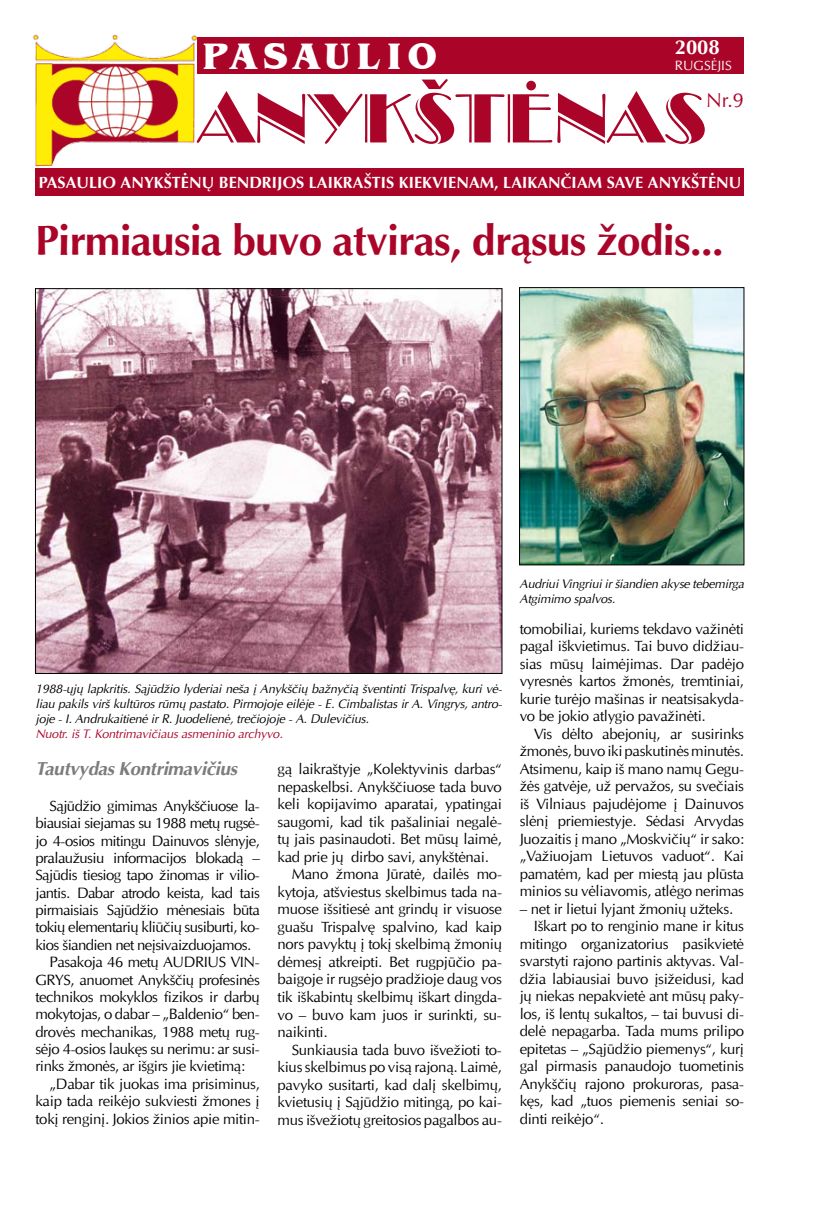
<style>
.page{position:relative;width:815px;height:1205px;background:#fff}
.page>*{position:absolute;margin:0;border:0;box-sizing:border-box;transform-origin:0 0}
.t1{font:700 42.5px "Optima LT";color:#aa0529}
.t2{font:700 37.75px "Benguiat IT Cby BT";letter-spacing:.16em;color:#fff}
.t3{font:700 20.25px "Optima LT";color:#fff}
.t4{font:20.25px "Optima LT";color:#aa0529}
.t5{font:italic 700 18.75px "Optima LT";letter-spacing:-.02em;color:#7b7c7e}
.t6{font:700 16.25px "Optima LT";color:#fff}
.t7{font:15px/17.5px "Optima LT";letter-spacing:-.02em;color:#000;text-align:justify}
.t8{font:15px "Optima LT";letter-spacing:-.04em;color:#000}
.t9{font:13.5px "Optima LT";color:#fff}
.t10{font:italic 12.5px/15px "Optima LT";letter-spacing:-.02em;color:#000;text-align:justify}
.t11{font:italic 12.5px "Optima LT";letter-spacing:-.02em;color:#aa0529}
</style>
<div class="page">
<div style="left:35px;top:168px;width:708px;height:28px;background:#aa0529"></div>
<div style="left:198px;top:37px;width:546px;height:36px;background:#aa0529"></div>
<img style="left:33px;top:34px;width:170px;height:133px">
<svg style="left:197px;top:79px;width:508px;height:65px"></svg>
<img style="left:521px;top:289px;width:221px;height:274px">
<div style="left:519px;top:287px;width:225px;height:278px;border:1px solid #000"></div>
<img style="left:37px;top:290px;width:463px;height:381px">
<h2 class="t2" style="left:202px;top:33px;width:236px">PASAULIO</h2>
<h3 class="t3" style="left:675px;top:33px;width:47px">2008</h3>
<p class="t9" style="left:675px;top:57px;width:59px">RUGSĖJIS</p>
<h3 class="t4" style="left:706px;top:86px;width:39px">Nr.9</h3>
<p class="t6" style="left:39px;top:171px;width:704px">PASAULIO ANYKŠTĖNŲ BENDRIJOS LAIKRAŠTIS KIEKVIENAM, LAIKANČIAM SAVE ANYKŠTĖNU</p>
<h1 class="t1" style="left:35px;top:211px;width:690px">PIRMIAUSIA BUVO ATVIRAS, DRĄSUS ŽODIS...</h1>
<p class="t10" style="left:35px;top:681px;width:468px">1988-ųjų lapkritis. Sąjūdžio lyderiai neša į Anykščių bažnyčią šventinti Trispalvę, kuri vė&shy;liau pakils virš kultūros rūmų pastato. Pirmojoje eilėje - E. Cimbalistas ir A. Vingrys, antro&shy;joje - I. Andrukaitienė ir R. Juodelienė, trečiojoje - A. Dulevičius.</p>
<p class="t11" style="left:35px;top:726px;width:249px">Nuotr. iš T. Kontrimavičiaus asmeninio archyvo.</p>
<p class="t5" style="left:35px;top:756px;width:203px">Tautvydas Kontrimavičius</p>
<p class="t8" style="left:50px;top:796px;width:212px">Sąjūdžio gimimas Anykščiuose la-</p>
<p class="t8" style="left:35px;top:813px;width:226px">biausiai siejamas su 1988 metų rugsė-</p>
<p class="t8" style="left:35px;top:830px;width:226px">jo 4-osios mitingu Dainuvos slėnyje,</p>
<p class="t8" style="left:35px;top:848px;width:226px">pralaužusiu informacijos blokadą –</p>
<p class="t8" style="left:35px;top:865px;width:226px">Sąjūdis tiesiog tapo žinomas ir vilio-</p>
<p class="t8" style="left:35px;top:883px;width:226px">jantis. Dabar atrodo keista, kad tais</p>
<p class="t8" style="left:35px;top:900px;width:226px">pirmaisiais Sąjūdžio mėnesiais būta</p>
<p class="t8" style="left:35px;top:917px;width:226px">tokių elementarių kliūčių susiburti, ko-</p>
<p class="t8" style="left:35px;top:935px;width:217px">kios šiandien net neįsivaizduojamos.</p>
<p class="t7" style="left:50px;top:953px;width:212px">Pasakoja 46 metų AUDRIUS VIN-</p>
<p class="t7" style="left:35px;top:971px;width:226px">GRYS, anuomet Anykščių profesinės</p>
<p class="t7" style="left:35px;top:988px;width:226px">technikos mokyklos fizikos ir darbų</p>
<p class="t7" style="left:35px;top:1005px;width:226px">mokytojas, o dabar – „Baldenio“ ben-</p>
<p class="t7" style="left:35px;top:1023px;width:226px">drovės mechanikas, 1988 metų rug-</p>
<p class="t7" style="left:35px;top:1040px;width:226px">sėjo 4-osios laukęs su nerimu: ar susi-</p>
<p class="t7" style="left:35px;top:1057px;width:211px">rinks žmonės, ar išgirs jie kvietimą:</p>
<p class="t7" style="left:50px;top:1075px;width:212px">„Dabar tik juokas ima prisiminus,</p>
<p class="t7" style="left:35px;top:1092px;width:226px">kaip tada reikėjo sukviesti žmones į</p>
<p class="t7" style="left:35px;top:1110px;width:226px">tokį renginį. Jokios žinios apie mitin-</p>
<p class="t7" style="left:278px;top:760px;width:226px">gą laikraštyje „Kolektyvinis darbas“</p>
<p class="t7" style="left:278px;top:778px;width:226px">nepaskelbsi. Anykščiuose tada buvo</p>
<p class="t7" style="left:278px;top:795px;width:226px">keli kopijavimo aparatai, ypatingai</p>
<p class="t7" style="left:278px;top:813px;width:226px">saugomi, kad tik pašaliniai negalė-</p>
<p class="t7" style="left:278px;top:830px;width:226px">tų jais pasinaudoti. Bet mūsų laimė,</p>
<p class="t7" style="left:278px;top:848px;width:213px">kad prie jų dirbo savi, anykštėnai.</p>
<p class="t7" style="left:292px;top:865px;width:212px">Mano žmona Jūratė, dailės mo-</p>
<p class="t7" style="left:278px;top:883px;width:226px">kytoja, atšviestus skelbimus tada na-</p>
<p class="t7" style="left:278px;top:900px;width:226px">muose išsitiesė ant grindų ir visuose</p>
<p class="t7" style="left:278px;top:918px;width:226px">guašu Trispalvę spalvino, kad kaip</p>
<p class="t7" style="left:278px;top:935px;width:226px">nors pavyktų į tokį skelbimą žmonių</p>
<p class="t7" style="left:278px;top:953px;width:226px">dėmesį atkreipti. Bet rugpjūčio pa-</p>
<p class="t7" style="left:278px;top:970px;width:226px">baigoje ir rugsėjo pradžioje daug vos</p>
<p class="t7" style="left:278px;top:988px;width:226px">tik iškabintų skelbimų iškart dingda-</p>
<p class="t7" style="left:278px;top:1005px;width:226px">vo – buvo kam juos ir surinkti, su-</p>
<p class="t7" style="left:278px;top:1023px;width:52px">naikinti.</p>
<p class="t7" style="left:292px;top:1041px;width:212px">Sunkiausia tada buvo išvežioti to-</p>
<p class="t7" style="left:278px;top:1058px;width:226px">kius skelbimus po visą rajoną. Laimė,</p>
<p class="t7" style="left:278px;top:1076px;width:226px">pavyko susitarti, kad dalį skelbimų,</p>
<p class="t7" style="left:278px;top:1093px;width:226px">kvietusių į Sąjūdžio mitingą, po kai-</p>
<p class="t7" style="left:278px;top:1111px;width:226px">mus išvežiotų greitosios pagalbos au-</p>
<p class="t10" style="left:520px;top:576px;width:226px">Audriui Vingriui ir šiandien akyse tebemirga<br>Atgimimo spalvos.</p>
<p class="t7" style="left:520px;top:620px;width:226px">tomobiliai, kuriems tekdavo važinėti pagal iškvietimus. Tai buvo didžiau&shy;sias mūsų laimėjimas. Dar padėjo vyresnės kartos žmonės, tremtiniai, kurie turėjo mašinas ir neatsisakyda&shy;vo be jokio atlygio pavažinėti.</p>
<p class="t7" style="left:520px;top:725px;width:226px;text-indent:14px">Vis dėlto abejonių, ar susirinks žmonės, buvo iki paskutinės minutės.<br>Atsimenu, kaip iš mano namų Gegu&shy;žės gatvėje, už pervažos, su svečiais iš Vilniaus pajudėjome į Dainuvos slėnį priemiestyje. Sėdasi Arvydas Juozaitis į mano „Moskvičių“ ir sako: „Važiuojam Lietuvos vaduot“. Kai pamatėm, kad per miestą jau plūsta minios su vėliavomis, atlėgo nerimas</p>
<p class="t7" style="left:520px;top:900px;width:215px">– net ir lietui lyjant žmonių užteks.</p>
<p class="t7" style="left:534px;top:917px;width:212px">Iškart po to renginio mane ir kitus</p>
<p class="t7" style="left:520px;top:935px;width:226px">mitingo organizatorius pasikvietė</p>
<p class="t7" style="left:520px;top:952px;width:226px">svarstyti rajono partinis aktyvas. Val-</p>
<p class="t7" style="left:520px;top:970px;width:226px">džia labiausiai buvo įsižeidusi, kad</p>
<p class="t7" style="left:520px;top:987px;width:226px">jų niekas nepakvietė ant mūsų paky-</p>
<p class="t7" style="left:520px;top:1005px;width:226px">los, iš lentų sukaltos, – tai buvusi di-</p>
<p class="t7" style="left:520px;top:1022px;width:226px">delė nepagarba. Tada mums prilipo</p>
<p class="t7" style="left:520px;top:1040px;width:226px">epitetas – „Sąjūdžio piemenys“, kurį</p>
<p class="t7" style="left:520px;top:1057px;width:226px">gal pirmasis panaudojo tuometinis</p>
<p class="t7" style="left:520px;top:1075px;width:226px">Anykščių rajono prokuroras, pasa-</p>
<p class="t7" style="left:520px;top:1092px;width:226px">kęs, kad „tuos piemenis seniai so-</p>
<p class="t7" style="left:520px;top:1110px;width:86px">dinti reikėjo“.</p>
</div>
